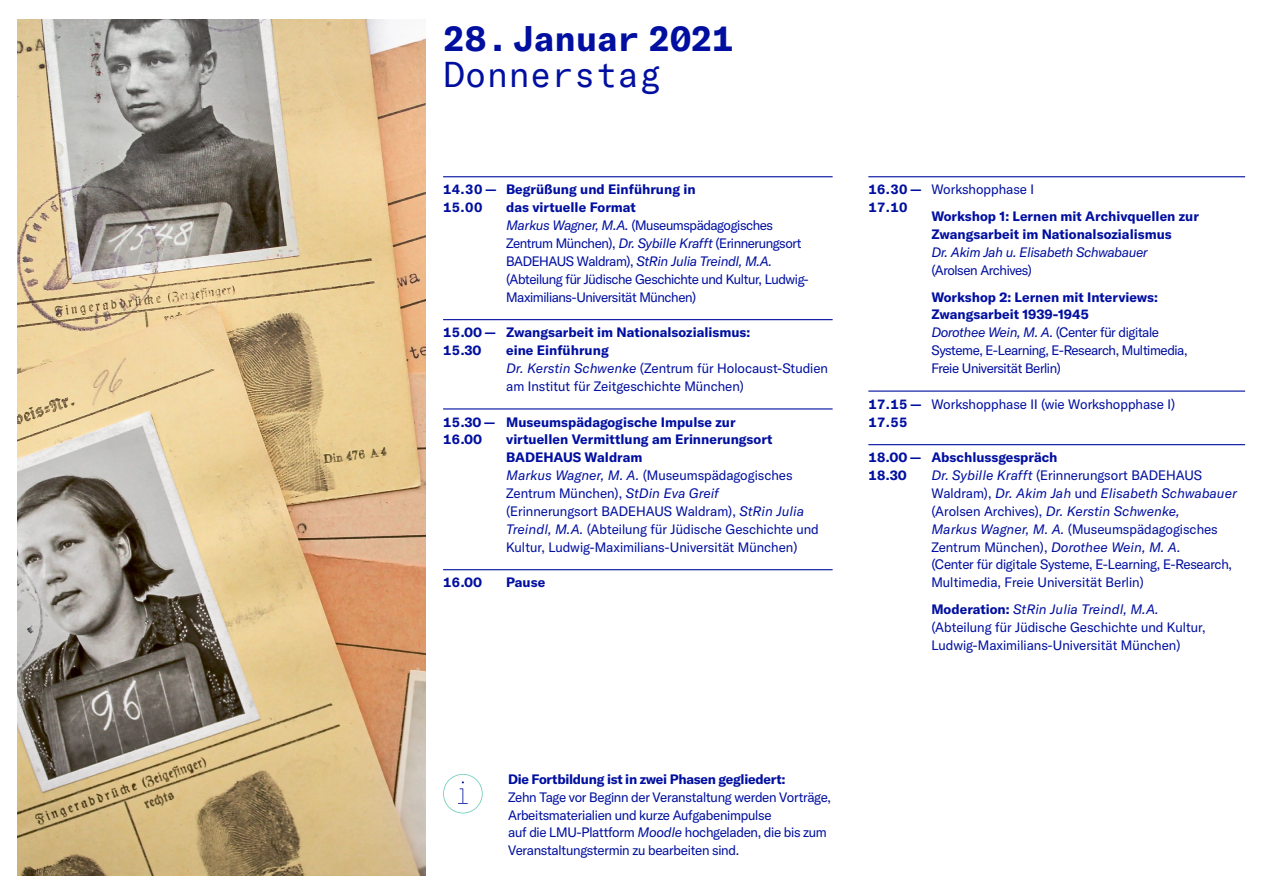
<style>
.page{position:relative;width:1263px;height:893px;background:#fff}
.page>*{position:absolute;margin:0;border:0;box-sizing:border-box;transform-origin:0 0}
.t1{font:700 35.1px "GT America Mono";letter-spacing:-.02em;color:#000fa0}
.t2{font:35.1px "GT America Mono";color:#000fa0}
.t3{font:13.5px/17.9px "GT America";color:#000fa0}
.t4{font:13.5px/17.9px "GT America";letter-spacing:-.02em;color:#000fa0}
.t5{font:700 13.5px/17.9px "GT America";color:#000fa0}
.t6{font:700 13.5px "GT America";letter-spacing:-.02em;color:#000fa0}
.t7{font:italic 13.5px "GT America";letter-spacing:-.03em;color:#000fa0}
.s1{font-weight:700}
.s2{font-style:italic}
</style>
<div class="page">
<img style="left:18px;top:19px;width:407px;height:856px">
<hr style="left:443px;top:176px;width:390px;height:1px;background:#000fa0">
<hr style="left:443px;top:319px;width:390px;height:1px;background:#000fa0">
<hr style="left:443px;top:408px;width:390px;height:1px;background:#000fa0">
<hr style="left:443px;top:569px;width:390px;height:1px;background:#000fa0">
<hr style="left:868px;top:176px;width:377px;height:1px;background:#000fa0">
<hr style="left:868px;top:390px;width:377px;height:2px;background:#000fa0">
<hr style="left:868px;top:444px;width:377px;height:1px;background:#000fa0">
<svg style="left:443px;top:774px;width:40px;height:39px"></svg>
<h1 class="t1" style="left:443px;top:18px;width:292px">28. Januar 2021</h1>
<h1 class="t2" style="left:443px;top:55px;width:219px">Donnerstag</h1>
<p class="t5" style="left:443px;top:180px;width:254px">14.30 — Begrüßung und Einführung in<br>15.00</p>
<p class="t4" style="left:506px;top:199px;width:304px"><span class="s1">das virtuelle Format<br></span><span class="s2">Markus Wagner, M.A.</span> (Museumspädagogisches Zentrum München), <span class="s2">Dr. Sybille Krafft</span> (Erinnerungsort BADEHAUS Waldram), <span class="s2">StRin Julia Treindl, M.A. </span>(Abteilung für Jüdische Geschichte und Kultur, Ludwig-Maximilians-Universität München)</p>
<p class="t5" style="left:443px;top:323px;width:309px">15.00 — Zwangsarbeit im Nationalsozialismus:<br>15.30</p>
<p class="t3" style="left:506px;top:341px;width:323px"><span class="s1">eine Einführung<br></span><span class="s2">Dr. Kerstin Schwenke</span> (Zentrum für Holocaust-Studien am Institut für Zeitgeschichte München)</p>
<p class="t5" style="left:443px;top:413px;width:294px">15.30 — Museumspädagogische Impulse zur<br>16.00</p>
<p class="t3" style="left:506px;top:431px;width:314px"><span class="s1">virtuellen Vermittlung am Erinnerungsort BADEHAUS Waldram<br></span><span class="s2">Markus Wagner, M. A.</span> (Museumspädagogisches Zentrum München), <span class="s2">StDin Eva Greif<br></span>(Erinnerungsort BADEHAUS Waldram), <span class="s2">StRin Julia Treindl, M.A.</span> (Abteilung für Jüdische Geschichte und Kultur, Ludwig-Maximilians-Universität München)</p>
<p class="t5" style="left:443px;top:573px;width:41px">16.00</p>
<p class="t5" style="left:506px;top:573px;width:41px">Pause</p>
<p class="t3" style="left:868px;top:181px;width:167px"><span class="s1">16.30 —</span> Workshopphase I<br><span class="s1">17.10</span></p>
<p class="t5" style="left:931px;top:207px;width:269px">Workshop 1: Lernen mit Archivquellen zur<br>Zwangsarbeit im Nationalsozialismus</p>
<p class="t7" style="left:931px;top:244px;width:218px">Dr. Akim Jah u. Elisabeth Schwabauer</p>
<p class="t4" style="left:931px;top:261px;width:102px">(Arolsen Archives)</p>
<p class="t4" style="left:931px;top:288px;width:258px"><span class="s1">Workshop 2: Lernen mit Interviews:<br>Zwangsarbeit 1939-1945<br></span><span class="s2">Dorothee Wein, M. A.</span> (Center für digitale Systeme, E-Learning, E-Research, Multimedia, Freie Universität Berlin)</p>
<p class="t3" style="left:868px;top:395px;width:308px"><span class="s1">17.15 —</span> Workshopphase II (wie Workshopphase I)<br><span class="s1">17.55</span></p>
<p class="t5" style="left:868px;top:448px;width:191px">18.00 — Abschlussgespräch<br>18.30</p>
<p class="t3" style="left:931px;top:466px;width:307px"><span class="s2">Dr. Sybille Krafft</span> (Erinnerungsort BADEHAUS Waldram), <span class="s2">Dr. Akim Jah</span> und <span class="s2">Elisabeth Schwabauer </span>(Arolsen Archives), <span class="s2">Dr. Kerstin Schwenke,<br>Markus Wagner, M. A.</span> (Museumspädagogisches Zentrum München), <span class="s2">Dorothee Wein, M. A.<br></span>(Center für digitale Systeme, E-Learning, E-Research, Multimedia, Freie Universität Berlin)</p>
<p class="t3" style="left:931px;top:600px;width:276px"><span class="s1">Moderation:</span> <span class="s2">StRin Julia Treindl, M.A. </span>(Abteilung für Jüdische Geschichte und Kultur,<br>Ludwig-Maximilians-Universität München)</p>
<p class="t6" style="left:508px;top:770px;width:279px">Die Fortbildung ist in zwei Phasen gegliedert:</p>
<p class="t4" style="left:508px;top:788px;width:324px">Zehn Tage vor Beginn der Veranstaltung werden Vorträge, Arbeitsmaterialien und kurze Aufgabenimpulse<br>auf die LMU-Plattform <span class="s2">Moodle</span> hochgeladen, die bis zum Veranstaltungstermin zu bearbeiten sind.</p>
</div>
